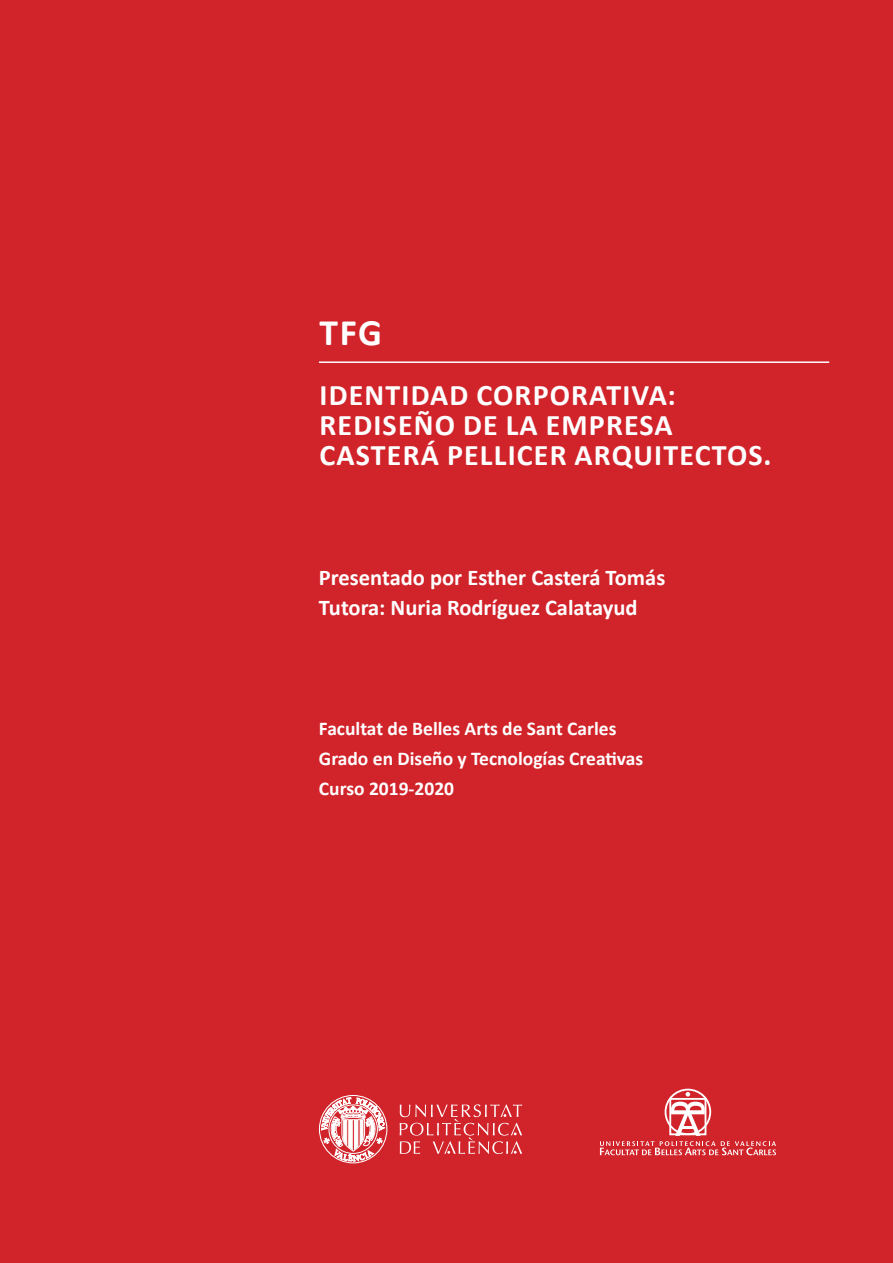
<style>
.page{position:relative;width:893px;height:1263px;background:#d1232a}
.page>*{position:absolute;margin:0;border:0;box-sizing:border-box;transform-origin:0 0}
.t1{font:700 37.5px "Calibri";color:#fff}
.t2{font:700 30px/30px "Calibri";letter-spacing:.04em;color:#fff}
.t3{font:700 22.5px/30px "Calibri";color:#fff}
.t4{font:700 19.5px/30px "Calibri";color:#fff}
</style>
<div class="page">
<hr style="left:319px;top:361px;width:510px;height:2px;background:#fff">
<div style="left:319px;top:1095px;width:68px;height:68px;border:1px solid #fff;border-radius:50%"></div>
<svg style="left:321px;top:1098px;width:64px;height:65px"></svg>
<svg style="left:400px;top:1104px;width:122px;height:50px"></svg>
<svg style="left:600px;top:1092px;width:176px;height:63px"></svg>
<div style="left:669px;top:1098px;width:37px;height:37px;border:2px solid #fff"></div>
<div style="left:665px;top:1089px;width:46px;height:46px;border:2px solid #fff;border-radius:50%"></div>
<h1 class="t1" style="left:320px;top:306px;width:64px">TFG</h1>
<h2 class="t2" style="left:319px;top:380px;width:453px">IDENTIDAD CORPORATIVA:<br>REDISEÑO DE LA EMPRESA<br>CASTERÁ PELLICER ARQUITECTOS.</h2>
<p class="t3" style="left:319px;top:562px;width:348px">Presentado por Esther Casterá Tomás<br>Tutora: Nuria Rodríguez Calatayud</p>
<p class="t4" style="left:319px;top:713px;width:326px">Facultat de Belles Arts de Sant Carles<br>Grado en Diseño y Tecnologías Creativas<br>Curso 2019-2020</p>
</div>
